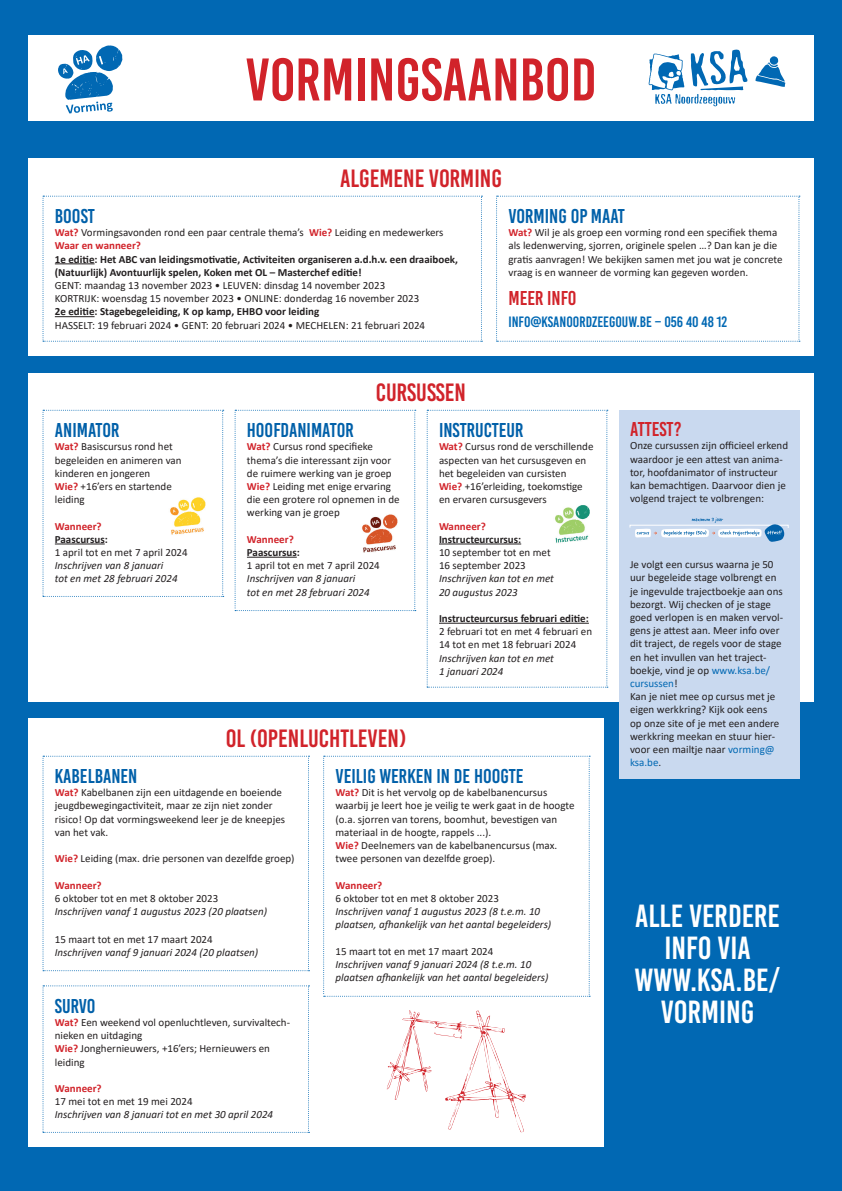
<style>
.page{position:relative;width:842px;height:1191px;background:#0168b3}
.page>*{position:absolute;margin:0;border:0;box-sizing:border-box;transform-origin:0 0}
.t1{font:60px "Bebas Kai";color:#d1232a}
.t2{font:32px/32px "Bebas Kai";color:#fff;text-align:center}
.t3{font:25px "Bebas Kai";color:#d1232a}
.t4{font:20px "Bebas Kai";color:#0060a9}
.t5{font:20px "Bebas Kai";color:#d1232a}
.t6{font:15px "Bebas Kai";color:#0168b3}
.t7{font:11px/13.2px "Calibri";color:#231f20}
.t8{font:italic 11px "Calibri";color:#231f20}
.t9{font:700 11px/13.2px "Calibri";color:#231f20}
.t10{font:700 11px "Calibri";color:#d1232a}
.s1{font-weight:700;color:#d1232a}
.s2{color:#0168b3}
</style>
<div class="page">
<div style="left:28px;top:35px;width:786px;height:85px;background:#fff"></div>
<svg style="left:58px;top:45px;width:65px;height:68px"></svg>
<svg style="left:755px;top:56px;width:30px;height:31px"></svg>
<svg style="left:648px;top:49px;width:99px;height:57px"></svg>
<div style="left:28px;top:159px;width:786px;height:197px;background:#fff"></div>
<svg style="left:496px;top:196px;width:304px;height:146px"></svg>
<svg style="left:43px;top:196px;width:439px;height:146px"></svg>
<div style="left:28px;top:719px;width:576px;height:428px;background:#fff"></div>
<svg style="left:323px;top:755px;width:267px;height:241px"></svg>
<svg style="left:43px;top:755px;width:266px;height:216px"></svg>
<svg style="left:43px;top:985px;width:266px;height:147px"></svg>
<div style="left:28px;top:373px;width:786px;height:329px;background:#fff"></div>
<svg style="left:235px;top:410px;width:181px;height:201px"></svg>
<img style="left:344px;top:507px;width:71px;height:53px">
<svg style="left:43px;top:410px;width:181px;height:187px"></svg>
<img style="left:152px;top:489px;width:71px;height:54px">
<svg style="left:427px;top:410px;width:181px;height:277px"></svg>
<img style="left:536px;top:498px;width:71px;height:52px">
<div style="left:619px;top:410px;width:180px;height:368px;background:#c9d9ef"></div>
<svg style="left:630px;top:517px;width:158px;height:25px"></svg>
<svg style="left:387px;top:1010px;width:139px;height:122px"></svg>
<h1 class="t1" style="left:245px;top:47px;width:353px">VORMINGSAANBOD</h1>
<p class="t3" style="left:340px;top:164px;width:163px">ALGEMENE VORMING</p>
<p class="t4" style="left:55px;top:205px;width:41px">BOOST</p>
<p class="t7" style="left:55px;top:226px;width:390px"><span class="s1">Wat?</span> Vormingsavonden rond een paar centrale thema’s <span class="s1">Wie?</span> Leiding en medewerkers</p>
<p class="t10" style="left:55px;top:238px;width:88px">Waar en wanneer?</p>
<p class="t9" style="left:55px;top:252px;width:405px">1e editie: Het ABC van leidingsmotivatie, Activiteiten organiseren a.d.h.v. een draaiboek, (Natuurlijk) Avontuurlijk spelen, Koken met OL – Masterchef editie!</p>
<p class="t7" style="left:55px;top:278px;width:332px">GENT: maandag 13 november 2023 • LEUVEN: dinsdag 14 november 2023</p>
<p class="t7" style="left:55px;top:292px;width:366px">KORTRIJK: woensdag 15 november 2023 • ONLINE: donderdag 16 november 2023</p>
<p class="t9" style="left:55px;top:305px;width:266px">2e editie: Stagebegeleiding, K op kamp, EHBO voor leiding</p>
<p class="t7" style="left:55px;top:318px;width:372px">HASSELT: 19 februari 2024 • GENT: 20 februari 2024 • MECHELEN: 21 februari 2024</p>
<p class="t3" style="left:376px;top:378px;width:92px">CURSUSSEN</p>
<p class="t4" style="left:508px;top:205px;width:118px">VORMING OP MAAT</p>
<p class="t7" style="left:508px;top:226px;width:276px"><span class="s1">Wat?</span> Wil je als groep een vorming rond een specifiek thema als ledenwerving, sjorren, originele spelen …? Dan kan je die gratis aanvragen! We bekijken samen met jou wat je concrete vraag is en wanneer de vorming kan gegeven worden.</p>
<p class="t5" style="left:508px;top:287px;width:70px">MEER INF0</p>
<p class="t6" style="left:508px;top:313px;width:220px">INFO@KSANOORDZEEGOUW.BE – 056 40 48 12</p>
<p class="t4" style="left:55px;top:419px;width:66px">ANIMATOR</p>
<p class="t7" style="left:55px;top:440px;width:128px"><span class="s1">Wat?</span> Basiscursus rond het begeleiden en animeren van kinderen en jongeren</p>
<p class="t7" style="left:55px;top:479px;width:118px"><span class="s1">Wie?</span> +16’ers en startende</p>
<p class="t7" style="left:55px;top:492px;width:31px">leiding</p>
<p class="t10" style="left:55px;top:518px;width:48px">Wanneer?</p>
<p class="t9" style="left:55px;top:532px;width:54px">Paascursus:</p>
<p class="t7" style="left:55px;top:545px;width:134px">1 april tot en met 7 april 2024</p>
<p class="t8" style="left:55px;top:558px;width:110px">Inschrijven van 8 januari</p>
<p class="t8" style="left:55px;top:571px;width:124px">tot en met 28 februari 2024</p>
<p class="t4" style="left:247px;top:419px;width:108px">HOOFDANIMATOR</p>
<p class="t7" style="left:247px;top:440px;width:146px"><span class="s1">Wat?</span> Cursus rond specifieke thema’s die interessant zijn voor de ruimere werking van je groep</p>
<p class="t7" style="left:247px;top:479px;width:154px"><span class="s1">Wie?</span> Leiding met enige ervaring die een grotere rol opnemen in de werking van je groep</p>
<p class="t10" style="left:247px;top:531px;width:48px">Wanneer?</p>
<p class="t9" style="left:247px;top:545px;width:54px">Paascursus:</p>
<p class="t7" style="left:247px;top:558px;width:134px">1 april tot en met 7 april 2024</p>
<p class="t8" style="left:247px;top:571px;width:110px">Inschrijven van 8 januari</p>
<p class="t8" style="left:247px;top:584px;width:124px">tot en met 28 februari 2024</p>
<p class="t4" style="left:439px;top:419px;width:86px">INSTRUCTEUR</p>
<p class="t7" style="left:439px;top:440px;width:156px"><span class="s1">Wat?</span> Cursus rond de verschillende aspecten van het cursusgeven en het begeleiden van cursisten</p>
<p class="t7" style="left:439px;top:479px;width:145px"><span class="s1">Wie?</span> +16’erleiding, toekomstige en ervaren cursusgevers</p>
<p class="t10" style="left:439px;top:518px;width:48px">Wanneer?</p>
<p class="t9" style="left:439px;top:532px;width:84px">Instructeurcursus:</p>
<p class="t7" style="left:439px;top:545px;width:113px">10 september tot en met</p>
<p class="t7" style="left:439px;top:558px;width:88px">16 september 2023</p>
<p class="t8" style="left:439px;top:571px;width:116px">Inschrijven kan tot en met</p>
<p class="t8" style="left:439px;top:584px;width:80px">20 augustus 2023</p>
<p class="t9" style="left:439px;top:611px;width:151px">Instructeurcursus februari editie:</p>
<p class="t7" style="left:439px;top:624px;width:155px">2 februari tot en met 4 februari en<br>14 tot en met 18 februari 2024</p>
<p class="t8" style="left:439px;top:650px;width:116px">Inschrijven kan tot en met</p>
<p class="t8" style="left:439px;top:663px;width:66px">1 januari 2024</p>
<p class="t3" style="left:226px;top:724px;width:182px">OL (OPENLUCHTLEVEN)</p>
<p class="t4" style="left:335px;top:765px;width:190px">VEILIG WERKEN IN DE HOOGTE</p>
<p class="t7" style="left:335px;top:785px;width:240px"><span class="s1">Wat?</span> Dit is het vervolg op de kabelbanencursus waarbij je leert hoe je veilig te werk gaat in de hoogte (o.a. sjorren van torens, boomhut, bevestigen van materiaal in de hoogte, rappels ...).</p>
<p class="t7" style="left:335px;top:838px;width:223px"><span class="s1">Wie?</span> Deelnemers van de kabelbanencursus (max. twee personen van dezelfde groep).</p>
<p class="t10" style="left:335px;top:877px;width:48px">Wanneer?</p>
<p class="t7" style="left:335px;top:891px;width:165px">6 oktober tot en met 8 oktober 2023</p>
<p class="t8" style="left:335px;top:903px;width:206px">Inschrijven vanaf 1 augustus 2023 (8 t.e.m. 10</p>
<p class="t8" style="left:335px;top:917px;width:217px">plaatsen, afhankelijk van het aantal begeleiders)</p>
<p class="t7" style="left:335px;top:944px;width:159px">15 maart tot en met 17 maart 2024</p>
<p class="t8" style="left:335px;top:956px;width:197px">Inschrijven vanaf 9 januari 2024 (8 t.e.m. 10</p>
<p class="t8" style="left:335px;top:969px;width:215px">plaatsen afhankelijk van het aantal begeleiders)</p>
<p class="t4" style="left:55px;top:765px;width:84px">KABELBANEN</p>
<p class="t7" style="left:55px;top:785px;width:232px"><span class="s1">Wat?</span> Kabelbanen zijn een uitdagende en boeiende jeugdbewegingactiviteit, maar ze zijn niet zonder risico! Op dat vormingsweekend leer je de kneepjes van het vak.</p>
<p class="t7" style="left:55px;top:851px;width:241px"><span class="s1">Wie?</span> Leiding (max. drie personen van dezelfde groep)</p>
<p class="t10" style="left:55px;top:877px;width:48px">Wanneer?</p>
<p class="t7" style="left:55px;top:891px;width:165px">6 oktober tot en met 8 oktober 2023</p>
<p class="t8" style="left:55px;top:903px;width:214px">Inschrijven vanaf 1 augustus 2023 (20 plaatsen)</p>
<p class="t7" style="left:55px;top:932px;width:159px">15 maart tot en met 17 maart 2024</p>
<p class="t8" style="left:55px;top:944px;width:205px">Inschrijven vanaf 9 januari 2024 (20 plaatsen)</p>
<p class="t4" style="left:55px;top:995px;width:42px">SURVO</p>
<p class="t7" style="left:55px;top:1015px;width:237px"><span class="s1">Wat?</span> Een weekend vol openluchtleven, survivaltech&shy;nieken en uitdaging</p>
<p class="t7" style="left:55px;top:1041px;width:217px"><span class="s1">Wie?</span> Jonghernieuwers, +16’ers; Hernieuwers en leiding</p>
<p class="t10" style="left:55px;top:1080px;width:48px">Wanneer?</p>
<p class="t7" style="left:55px;top:1094px;width:139px">17 mei tot en met 19 mei 2024</p>
<p class="t8" style="left:55px;top:1107px;width:220px">Inschrijven van 8 januari tot en met 30 april 2024</p>
<p class="t5" style="left:630px;top:418px;width:53px">ATTEST?</p>
<p class="t7" style="left:630px;top:439px;width:160px">Onze cursussen zijn officieel erkend waardoor je een attest van anima&shy;tor, hoofdanimator of instructeur kan bemachtigen. Daarvoor dien je volgend traject te volbrengen:</p>
<p class="t7" style="left:630px;top:557px;width:154px">Je volgt een cursus waarna je 50 uur begeleide stage volbrengt en je ingevulde trajectboekje aan ons bezorgt. Wij checken of je stage goed verlopen is en maken vervol&shy;gens je attest aan. Meer info over dit traject, de regels voor de stage en het invullen van het traject&shy;boekje, vind je op <span class="s2">www.ksa.be/ cursussen</span>!</p>
<p class="t7" style="left:630px;top:689px;width:151px">Kan je niet mee op cursus met je eigen werkkring? Kijk ook eens op onze site of je met een andere werkkring meekan en stuur hier&shy;voor een mailtje naar <span class="s2">vorming@ ksa.be</span>.</p>
<p class="t2" style="left:635px;top:899px;width:146px">ALLE VERDERE<br>INFO VIA</p>
<p class="t2" style="left:634px;top:963px;width:148px">WWW.KSA.BE/<br>VORMING</p>
</div>
